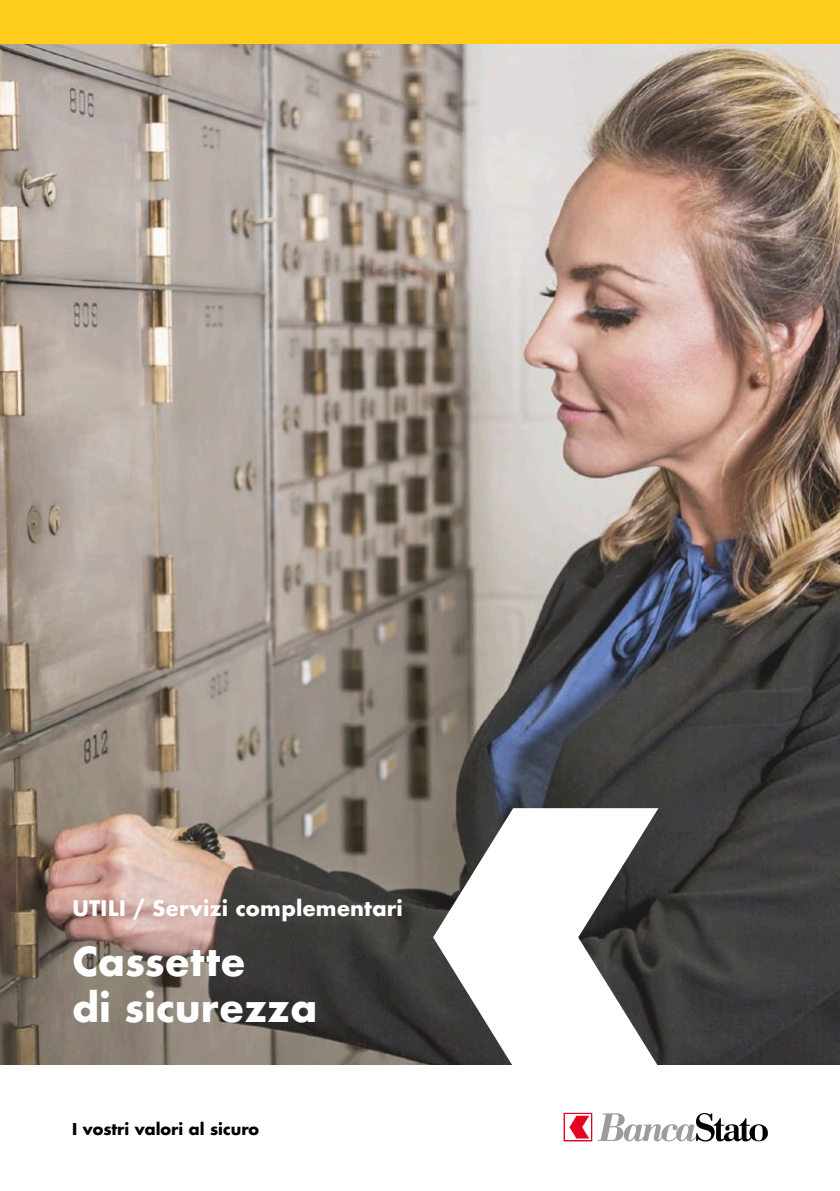
<style>
.page{position:relative;width:840px;height:1191px;background:#fff}
.page>*{position:absolute;margin:0;border:0;box-sizing:border-box;transform-origin:0 0}
.cover_h1{font:700 38.8px/46.6px "Futura";color:#fff}
.cover__h2{font:700 20.8px "Futura";color:#fff}
.cover_h3{font:700 16px "Futura LT Pro";color:#000}
</style>
<div class="page">
<img style="left:0;top:44px;width:839px;height:1020px">
<svg style="left:433px;top:808px;width:225px;height:257px"></svg>
<svg style="left:597px;top:1113px;width:170px;height:28px"></svg>
<div style="left:563px;top:1113px;width:28px;height:28px;border:1px solid #e30521"></div>
<div style="left:565px;top:1114px;width:25px;height:25px;background:#fff"></div>
<svg style="left:569px;top:1115px;width:20px;height:23px"></svg>
<div style="left:0;top:0;width:839px;height:44px;background:#fecc1b"></div>
<p class="cover__h2" style="left:72px;top:893px;width:332px">UTILI / Servizi complementari</p>
<p class="cover_h1" style="left:72px;top:937px;width:247px">Cassette<br>di sicurezza</p>
<p class="cover_h3" style="left:72px;top:1116px;width:188px">I vostri valori al sicuro</p>
</div>
